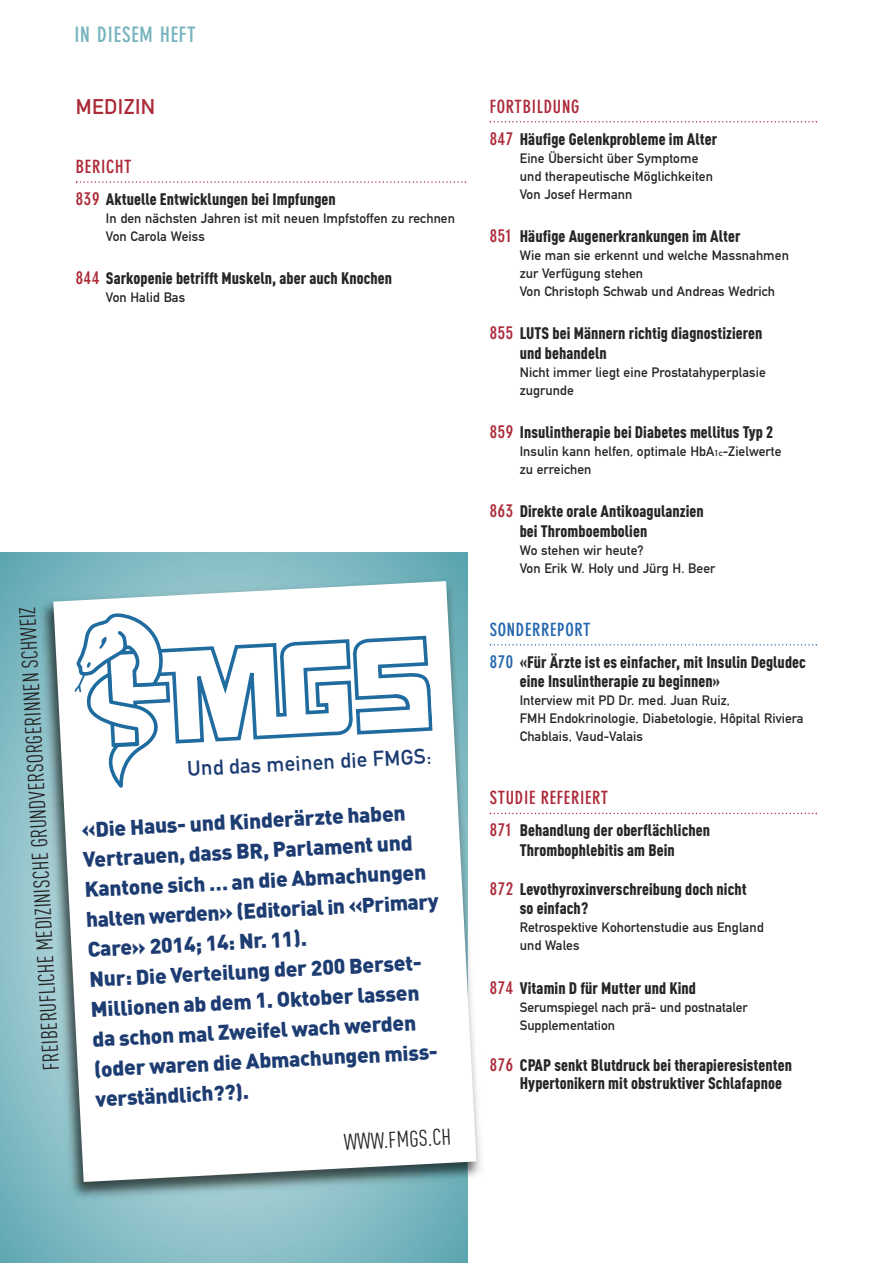
<style>
.page{position:relative;width:893px;height:1263px;background:#fff}
.page>*{position:absolute;margin:0;border:0;box-sizing:border-box;transform-origin:0 0}
.t1{font:22.5px "DIN Cond";color:#272627}
.t2{font:900 21px/30px "DIN";color:#1d3c72}
.t3{font:21px "DIN Mittelschrift";color:#1d3c72}
.t4{font:700 condensed 21px "DIN Neuzeit Grotesk";letter-spacing:.04em;color:#77b5be}
.t5{font:21px "DIN Mittelschrift";letter-spacing:.02em;color:#ad2a39}
.t6{font:700 condensed 18px "DIN Neuzeit Grotesk";letter-spacing:.04em;color:#ad2a39}
.t7{font:700 condensed 18px "DIN Neuzeit Grotesk";letter-spacing:.04em;color:#2567b0}
.t8{font:900 16.5px/19.5px "DIN Cond";letter-spacing:.005em;color:#272627}
.t9{font:13.5px/18px "DIN Mittelschrift";letter-spacing:.005em;color:#272627}
.s1{font-family:"DIN Neuzeit Grotesk";font-weight:700;font-stretch:condensed;font-size:18px;color:#ad2a39}
.s2{font-size:8.55px}
.s3{font-family:"DIN Neuzeit Grotesk";font-weight:700;font-stretch:condensed;font-size:18px;color:#2567b0}
</style>
<div class="page">
<svg style="left:490px;top:121px;width:327px;height:2px"></svg>
<svg style="left:490px;top:644px;width:327px;height:2px"></svg>
<svg style="left:490px;top:813px;width:327px;height:1px"></svg>
<svg style="left:76px;top:181px;width:390px;height:2px"></svg>
<svg style="left:0;top:553px;width:468px;height:710px;background:#82bac3"></svg>
<img style="left:476px;top:1090px;width:5px;height:85px">
<img style="left:35px;top:575px;width:433px;height:629px">
<svg style="left:53px;top:581px;width:423px;height:601px"></svg>
<svg style="left:73px;top:597px;width:362px;height:193px"></svg>
<p class="t4" style="left:74px;top:27px;width:123px">IN DIESEM HEFT</p>
<p class="t5" style="left:76px;top:99px;width:81px">MEDIZIN</p>
<p class="t6" style="left:76px;top:159px;width:57px">BERICHT</p>
<p class="t8" style="left:76px;top:191px;width:261px"><span class="s1">839</span> Aktuelle Entwicklungen bei Impfungen</p>
<p class="t9" style="left:106px;top:211px;width:351px">In den nächsten Jahren ist mit neuen Impfstoffen zu rechnen<br>Von Carola Weiss</p>
<p class="t8" style="left:76px;top:270px;width:318px"><span class="s1">844</span> Sarkopenie betrifft Muskeln, aber auch Knochen</p>
<p class="t9" style="left:106px;top:290px;width:81px">Von Halid Bas</p>
<h1 class="t1" style="left:43px;top:1071px;width:466px;rotate:-93deg">FRE BI ERUFLICHE MEDIZ NI ISCHE GRUNDVERSORGER NI NEN SCHWEIZ</h1>
<p class="t3" style="left:187px;top:761px;width:246px;rotate:-3deg">Und das meinen die FMGS:</p>
<p class="t2" style="left:81px;top:815px;width:354px;rotate:-3deg">«Die Haus- und Kinderärzte haben<br>Vertrauen, dass BR, Parlament und<br>Kantone sich … an die Abmachungen halten werden» (Editorial in «Primary<br>Care» 2014; 14: Nr. 11).<br>Nur: Die Verteilung der 200 Berset-<br>Millionen ab dem 1. Oktober lassen da schon mal Zweifel wach werden (oder waren die Abmachungen miss&shy;verständlich??).</p>
<h1 class="t1" style="left:344px;top:1134px;width:109px;rotate:-3deg">WWW.FMGS.CH</h1>
<p class="t6" style="left:490px;top:99px;width:91px">FORTBILDUNG</p>
<p class="t8" style="left:490px;top:131px;width:229px"><span class="s1">847</span> Häufige Gelenkprobleme im Alter</p>
<p class="t9" style="left:520px;top:150px;width:195px">Eine Übersicht über Symptome und therapeutische Möglichkeiten<br>Von Josef Hermann</p>
<p class="t8" style="left:490px;top:228px;width:252px"><span class="s1">851</span> Häufige Augenerkrankungen im Alter</p>
<p class="t9" style="left:520px;top:248px;width:271px">Wie man sie erkennt und welche Massnahmen zur Verfügung stehen<br>Von Christoph Schwab und Andreas Wedrich</p>
<p class="t8" style="left:520px;top:325px;width:244px;text-indent:-30px"><span class="s1">855</span> LUTS bei Männern richtig diagnostizieren und behandeln</p>
<p class="t9" style="left:520px;top:364px;width:248px">Nicht immer liegt eine Prostatahyperplasie zugrunde</p>
<p class="t8" style="left:490px;top:424px;width:285px"><span class="s1">859</span> Insulintherapie bei Diabetes mellitus Typ 2</p>
<p class="t9" style="left:520px;top:444px;width:263px">Insulin kann helfen, optimale HbA<span class="s2">1c</span>-Zielwerte zu erreichen</p>
<p class="t8" style="left:520px;top:503px;width:186px;text-indent:-30px"><span class="s1">863</span> Direkte orale Antikoagulanzien bei Thromboembolien</p>
<p class="t9" style="left:520px;top:542px;width:197px">Wo stehen wir heute?<br>Von Erik W. Holy und Jürg H. Beer</p>
<p class="t7" style="left:490px;top:622px;width:102px">SONDERREPORT</p>
<p class="t8" style="left:520px;top:654px;width:288px;text-indent:-30px"><span class="s3">870</span> «Für Ärzte ist es einfacher, mit Insulin Degludec eine Insulintherapie zu beginnen»</p>
<p class="t9" style="left:520px;top:693px;width:285px">Interview mit PD Dr. med. Juan Ruiz,<br>FMH Endokrinologie, Diabetologie, Hôpital Riviera<br>Chablais, Vaud-Valais</p>
<p class="t6" style="left:490px;top:791px;width:120px">STUDIE REFERIERT</p>
<p class="t8" style="left:490px;top:822px;width:222px;text-align:center"><span class="s1">871</span> Behandlung der oberflächlichen<br>Thrombophlebitis am Bein</p>
<p class="t8" style="left:520px;top:881px;width:228px;text-indent:-30px"><span class="s1">872</span> Levothyroxinverschreibung doch nicht so einfach?</p>
<p class="t9" style="left:520px;top:920px;width:245px">Retrospektive Kohortenstudie aus England und Wales</p>
<p class="t8" style="left:490px;top:979px;width:208px"><span class="s1">874</span> Vitamin D für Mutter und Kind</p>
<p class="t9" style="left:520px;top:999px;width:230px">Serumspiegel nach prä- und postnataler<br>Supplementation</p>
<p class="t8" style="left:520px;top:1058px;width:274px;line-height:18px;text-indent:-30px"><span class="s1">876</span> CPAP senkt Blutdruck bei therapieresistenten<br>Hypertonikern mit obstruktiver Schlafapnoe</p>
</div>
